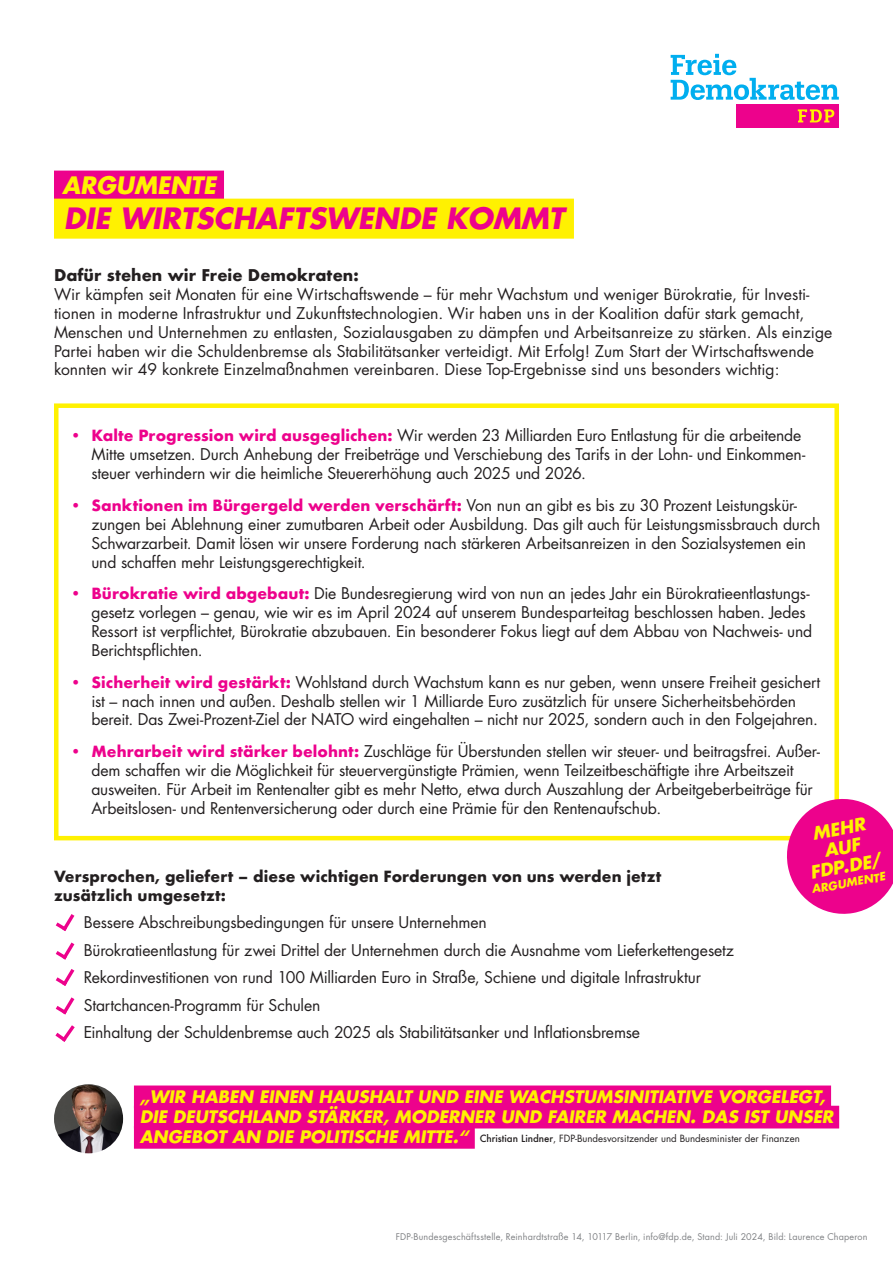
<style>
.page{position:relative;width:893px;height:1263px;background:#fff}
.page>*{position:absolute;margin:0;border:0;box-sizing:border-box;transform-origin:0 0}
.t1{font:italic 700 28.5px "Futura Std";color:#ed028c}
.t2{font:italic 700 23.4px "Futura Std";color:#fff101}
.t3{font:italic 700 17.55px/19.2px "Futura LT Pro";color:#fff101;text-align:center}
.t4{font:italic 700 16.8px/20.2px "Futura Std";color:#fff101}
.t5{font:15.75px/18.9px "Futura LT Pro";letter-spacing:-.01em;color:#231f20}
.t6{font:700 15.75px "Futura";color:#231f20}
.t7{font:700 15px/18.9px "Futura";letter-spacing:.005em;color:#231f20}
.t8{font:italic 700 11.25px "Futura LT Pro";color:#fff101}
.t9{font:9.75px "Futura LT Pro";color:#231f20}
.t10{font:9px "Futura LT Pro";letter-spacing:.02em;color:#808285}
.s1{font-family:"Futura";font-weight:700;font-size:15px;color:#ed028c}
.s2{font-family:"Futura Std";font-weight:700;font-style:italic;font-size:16.8px;color:#fff101}
.s3{font-family:"Futura";font-weight:500}
</style>
<div class="page">
<div style="left:54px;top:171px;width:170px;height:29px;background:#ed028c"></div>
<div style="left:54px;top:199px;width:520px;height:40px;background:#fff101"></div>
<svg style="left:671px;top:54px;width:168px;height:46px"></svg>
<div style="left:736px;top:105px;width:103px;height:23px;background:#ed028c"></div>
<svg style="left:798px;top:109px;width:36px;height:13px"></svg>
<div style="left:54px;top:403px;width:785px;height:437px;border:4px solid #fff101"></div>
<svg style="left:782px;top:794px;width:111px;height:120px"></svg>
<div style="left:134px;top:1085px;width:697px;height:23px;background:#ed028c"></div>
<div style="left:134px;top:1106px;width:705px;height:22px;background:#ed028c"></div>
<div style="left:134px;top:1126px;width:341px;height:23px;background:#ed028c"></div>
<img style="left:54px;top:1084px;width:69px;height:69px;border-radius:35px">
<svg style="left:56px;top:914px;width:18px;height:17px"></svg>
<svg style="left:56px;top:942px;width:18px;height:17px"></svg>
<svg style="left:56px;top:969px;width:18px;height:17px"></svg>
<svg style="left:56px;top:997px;width:18px;height:17px"></svg>
<svg style="left:55px;top:1025px;width:20px;height:17px"></svg>
<h2 class="t2" style="left:62px;top:169px;width:155px">ARGUMENTE</h2>
<h1 class="t1" style="left:64px;top:199px;width:502px">DIE WIRTSCHAFTSWENDE KOMMT</h1>
<p class="t6" style="left:54px;top:264px;width:306px">Dafür stehen wir Freie Demokraten:</p>
<p class="t5" style="left:54px;top:284px;width:780px">Wir kämpfen seit Monaten für eine Wirtschaftswende – für mehr Wachstum und weniger Bürokratie, für Investi&shy;tionen in moderne Infrastruktur und Zukunftstechnologien. Wir haben uns in der Koalition dafür stark gemacht, Menschen und Unternehmen zu entlasten, Sozialausgaben zu dämpfen und Arbeitsanreize zu stärken. Als einzige Partei haben wir die Schuldenbremse als Stabilitätsanker verteidigt. Mit Erfolg! Zum Start der Wirtschaftswende konnten wir 49 konkrete Einzelmaßnahmen vereinbaren. Diese Top-Ergebnisse sind uns besonders wichtig:</p>
<p class="t5" style="left:91px;top:426px;width:715px;text-indent:-21px"><span class="s1">• Kalte Progression wird ausgeglichen:</span> Wir werden 23 Milliarden Euro Entlastung für die arbeitende<br>Mitte umsetzen. Durch Anhebung der Freibeträge und Verschiebung des Tarifs in der Lohn- und Einkommen&shy;steuer verhindern wir die heimliche Steuererhöhung auch 2025 und 2026.</p>
<p class="t5" style="left:91px;top:495px;width:730px;text-indent:-21px"><span class="s1">• Sanktionen im Bürgergeld werden verschärft:</span> Von nun an gibt es bis zu 30 Prozent Leistungskür&shy;zungen bei Ablehnung einer zumutbaren Arbeit oder Ausbildung. Das gilt auch für Leistungsmissbrauch durch Schwarzarbeit. Damit lösen wir unsere Forderung nach stärkeren Arbeitsanreizen in den Sozialsystemen ein und schaffen mehr Leistungsgerechtigkeit.</p>
<p class="t5" style="left:91px;top:584px;width:722px;text-indent:-21px"><span class="s1">• Bürokratie wird abgebaut:</span> Die Bundesregierung wird von nun an jedes Jahr ein Bürokratieentlastungs&shy;gesetz vorlegen – genau, wie wir es im April 2024 auf unserem Bundesparteitag beschlossen haben. Jedes Ressort ist verpflichtet, Bürokratie abzubauen. Ein besonderer Fokus liegt auf dem Abbau von Nachweis- und Berichtspflichten.</p>
<p class="t5" style="left:91px;top:672px;width:730px;text-indent:-21px"><span class="s1">• Sicherheit wird gestärkt:</span> Wohlstand durch Wachstum kann es nur geben, wenn unsere Freiheit gesichert ist – nach innen und außen. Deshalb stellen wir 1 Milliarde Euro zusätzlich für unsere Sicherheitsbehörden bereit. Das Zwei-Prozent-Ziel der NATO wird eingehalten – nicht nur 2025, sondern auch in den Folgejahren.</p>
<p class="t5" style="left:91px;top:742px;width:730px;text-indent:-21px"><span class="s1">• Mehrarbeit wird stärker belohnt:</span> Zuschläge für Überstunden stellen wir steuer- und beitragsfrei. Außer&shy;dem schaffen wir die Möglichkeit für steuervergünstigte Prämien, wenn Teilzeitbeschäftigte ihre Arbeitszeit ausweiten. Für Arbeit im Rentenalter gibt es mehr Netto, etwa durch Auszahlung der Arbeitgeberbeiträge für Arbeitslosen- und Rentenversicherung oder durch eine Prämie für den Rentenaufschub.</p>
<p class="t3" style="left:802px;top:824px;width:73px;rotate:-10deg">MEHR<br>AUF<br>FDP.DE/</p>
<p class="t7" style="left:54px;top:867px;width:609px">Versprochen, geliefert – diese wichtigen Forderungen von uns werden jetzt zusätzlich umgesetzt:</p>
<p class="t5" style="left:84px;top:909px;width:652px;line-height:27.5px">Bessere Abschreibungsbedingungen für unsere Unternehmen<br>Bürokratieentlastung für zwei Drittel der Unternehmen durch die Ausnahme vom Lieferkettengesetz Rekordinvestitionen von rund 100 Milliarden Euro in Straße, Schiene und digitale Infrastruktur Startchancen-Programm für Schulen<br>Einhaltung der Schuldenbremse auch 2025 als Stabilitätsanker und Inflationsbremse</p>
<p class="t8" style="left:810px;top:881px;width:76px;rotate:-10deg">ARGUMENTE</p>
<p class="t4" style="left:140px;top:1086px;width:695px">„WIR HABEN EINEN HAUSHALT UND EINE WACHSTUMSINITIATIVE VORGELEGT,<br>DIE DEUTSCHLAND STÄRKER, MODERNER UND FAIRER MACHEN. DAS IST UNSER</p>
<p class="t9" style="left:140px;top:1131px;width:662px"><span class="s2">ANGEBOT AN DIE POLITISCHE MITTE.“</span> <span class="s3">Christian Lindner</span>, FDP-Bundesvorsitzender und Bundesminister der Finanzen</p>
<p class="t10" style="left:396px;top:1230px;width:473px">FDP-Bundesgeschäftsstelle, Reinhardtstraße 14, 10117 Berlin, info@fdp.de, Stand: Juli 2024, Bild: Laurence Chaperon</p>
</div>
